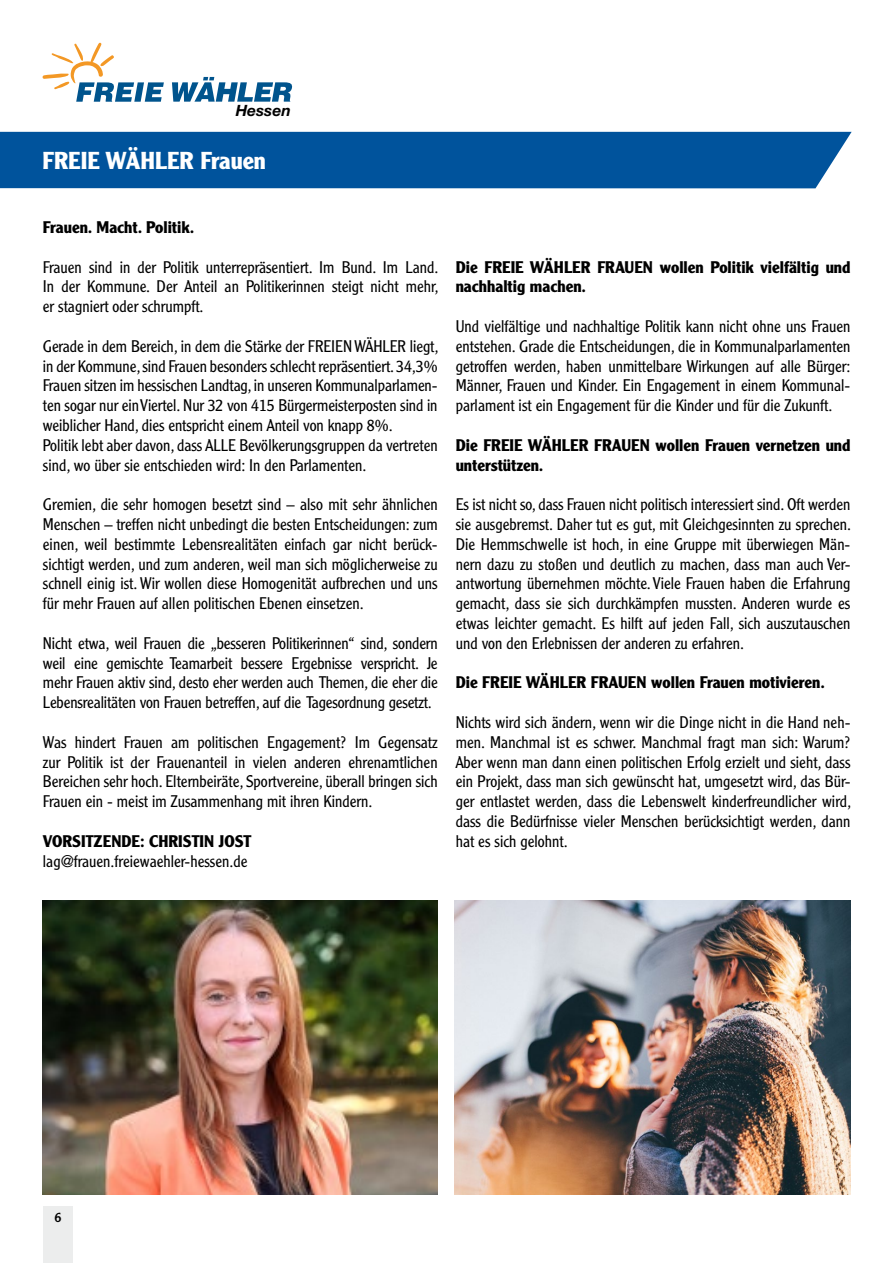
<style>
.page{position:relative;width:893px;height:1263px;background:#fff}
.page>*{position:absolute;margin:0;border:0;box-sizing:border-box;transform-origin:0 0}
.t1{font:700 24px "Clearface Gothic LT Std";color:#fff}
.t2{font:300 16.5px/19.8px "Clearface Gothic LT Std";color:#000;text-align:justify}
.t3{font:700 16.5px/19.8px "Clearface Gothic LT Std";color:#000}
.t4{font:italic 700 15.6px "Helvetica Neue LT Std";color:#000}
.t5{font:13.5px "Clearface Gothic LT Std";color:#000}
</style>
<div class="page">
<svg style="left:172px;top:77px;width:121px;height:25px"></svg>
<svg style="left:43px;top:42px;width:121px;height:60px"></svg>
<div style="left:43px;top:1206px;width:30px;height:57px;background:#eceded"></div>
<div style="left:0;top:132px;width:852px;height:56px;background:#00539c"></div>
<img style="left:455px;top:900px;width:395px;height:294px">
<img style="left:43px;top:900px;width:395px;height:294px">
<p class="t4" style="left:236px;top:100px;width:57px">Hessen</p>
<h1 class="t1" style="left:43px;top:146px;width:225px">FREIE WÄHLER Frauen</h1>
<p class="t3" style="left:43px;top:217px;width:153px">Frauen. Macht. Politik.</p>
<p class="t2" style="left:43px;top:257px;width:397px">Frauen sind in der Politik unterrepräsentiert. Im Bund. Im Land.<br>In der Kommune. Der Anteil an Politikerinnen steigt nicht mehr, er stagniert oder schrumpft.</p>
<p class="t2" style="left:43px;top:336px;width:397px;text-align:left">Gerade in dem Bereich, in dem die Stärke der FREIEN WÄHLER liegt, in der Kommune, sind Frauen besonders schlecht repräsentiert. 34,3% Frauen sitzen im hessischen Landtag, in unseren Kommunalparlamen&shy;ten sogar nur ein Viertel. Nur 32 von 415 Bürgermeisterposten sind in weiblicher Hand, dies entspricht einem Anteil von knapp 8%.<br>Politik lebt aber davon, dass ALLE Bevölkerungsgruppen da vertreten sind, wo über sie entschieden wird: In den Parlamenten.</p>
<p class="t2" style="left:43px;top:494px;width:396px">Gremien, die sehr homogen besetzt sind – also mit sehr ähnlichen Menschen – treffen nicht unbedingt die besten Entscheidungen: zum einen, weil bestimmte Lebensrealitäten einfach gar nicht berück&shy;sichtigt werden, und zum anderen, weil man sich möglicherweise zu schnell einig ist. Wir wollen diese Homogenität aufbrechen und uns für mehr Frauen auf allen politischen Ebenen einsetzen.</p>
<p class="t2" style="left:43px;top:633px;width:396px">Nicht etwa, weil Frauen die „besseren Politikerinnen“ sind, sondern weil eine gemischte Teamarbeit bessere Ergebnisse verspricht. Je mehr Frauen aktiv sind, desto eher werden auch Themen, die eher die Lebensrealitäten von Frauen betreffen, auf die Tagesordnung gesetzt.</p>
<p class="t2" style="left:43px;top:732px;width:396px">Was hindert Frauen am politischen Engagement? Im Gegensatz zur Politik ist der Frauenanteil in vielen anderen ehrenamtlichen Bereichen sehr hoch. Elternbeiräte, Sportvereine, überall bringen sich Frauen ein - meist im Zusammenhang mit ihren Kindern.</p>
<p class="t3" style="left:43px;top:831px;width:210px">VORSITZENDE: CHRISTIN JOST</p>
<p class="t2" style="left:43px;top:851px;width:206px">lag@frauen.freiewaehler-hessen.de</p>
<p class="t3" style="left:456px;top:257px;width:396px">Die FREIE WÄHLER FRAUEN wollen Politik vielfältig und nachhaltig machen.</p>
<p class="t2" style="left:456px;top:316px;width:396px">Und vielfältige und nachhaltige Politik kann nicht ohne uns Frauen entstehen. Grade die Entscheidungen, die in Kommunalparlamenten getroffen werden, haben unmittelbare Wirkungen auf alle Bürger:<br>Männer, Frauen und Kinder. Ein Engagement in einem Kommunal&shy;parlament ist ein Engagement für die Kinder und für die Zukunft.</p>
<p class="t3" style="left:456px;top:435px;width:396px">Die FREIE WÄHLER FRAUEN wollen Frauen vernetzen und unterstützen.</p>
<p class="t2" style="left:456px;top:494px;width:397px">Es ist nicht so, dass Frauen nicht politisch interessiert sind. Oft werden sie ausgebremst. Daher tut es gut, mit Gleichgesinnten zu sprechen.<br>Die Hemmschwelle ist hoch, in eine Gruppe mit überwiegen Män&shy;nern dazu zu stoßen und deutlich zu machen, dass man auch Ver&shy;antwortung übernehmen möchte. Viele Frauen haben die Erfahrung gemacht, dass sie sich durchkämpfen mussten. Anderen wurde es etwas leichter gemacht. Es hilft auf jeden Fall, sich auszutauschen und von den Erlebnissen der anderen zu erfahren.</p>
<p class="t3" style="left:456px;top:673px;width:371px">Die FREIE WÄHLER FRAUEN wollen Frauen motivieren.</p>
<p class="t2" style="left:456px;top:712px;width:397px">Nichts wird sich ändern, wenn wir die Dinge nicht in die Hand neh&shy;men. Manchmal ist es schwer. Manchmal fragt man sich: Warum?<br>Aber wenn man dann einen politischen Erfolg erzielt und sieht, dass ein Projekt, dass man sich gewünscht hat, umgesetzt wird, das Bür&shy;ger entlastet werden, dass die Lebenswelt kinderfreundlicher wird, dass die Bedürfnisse vieler Menschen berücksichtigt werden, dann hat es sich gelohnt.</p>
<p class="t5" style="left:54px;top:1208px;width:8px">6</p>
</div>
